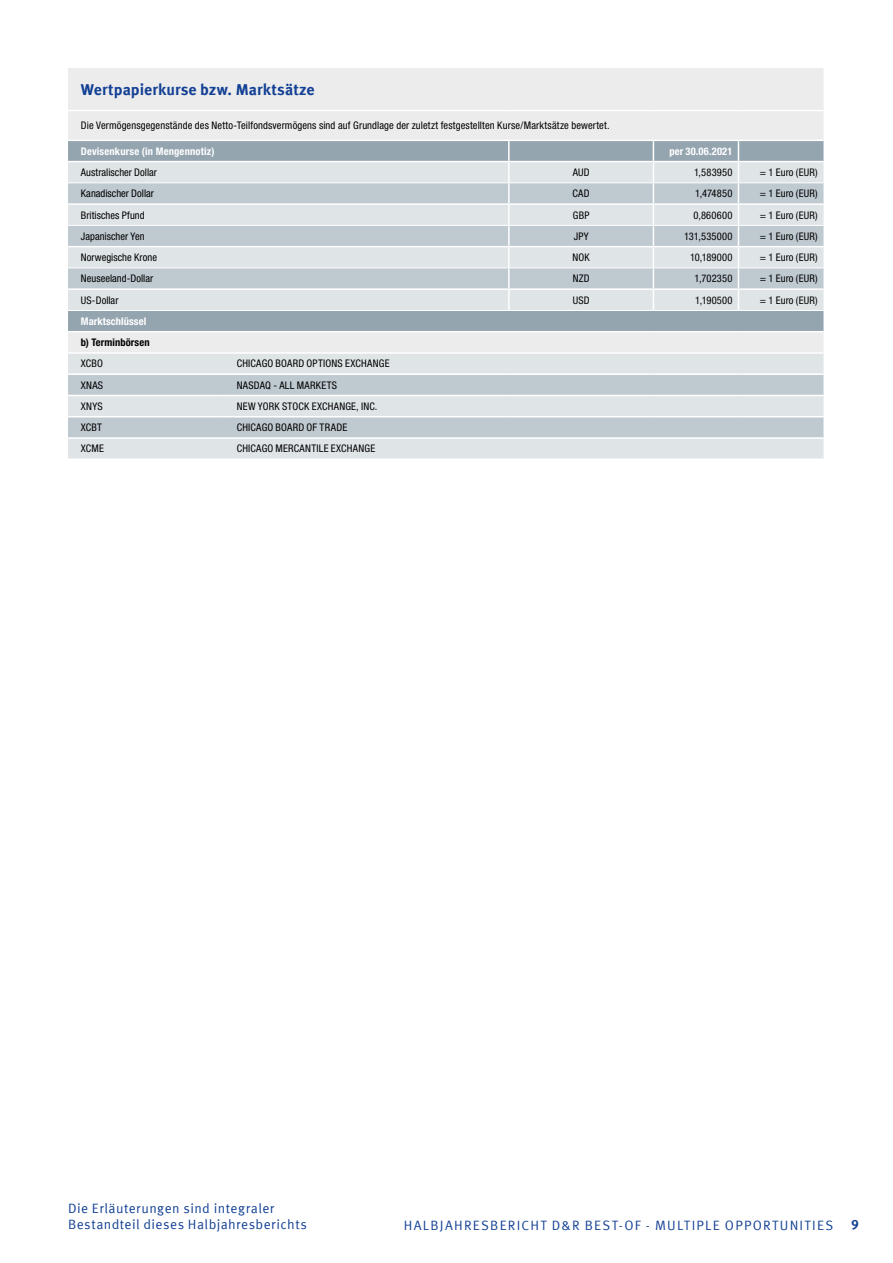
<style>
.page{position:relative;width:893px;height:1263px;background:#fff}
.page>*{position:absolute;margin:0;border:0;box-sizing:border-box;transform-origin:0 0}
.t1{font:700 15.75px "Meta Offc Pro";letter-spacing:.005em;color:#134094}
.t2{font:13.5px/16.2px "Meta Offc Pro Norm";letter-spacing:.04em;color:#134094}
.t3{font:13.5px "Meta Offc Pro Norm";letter-spacing:.095em;color:#134094}
.t4{font:700 13.5px "Meta Offc Pro";color:#134094}
.t5{font:condensed 10.5px "Helvetica Neue LTW1 G";letter-spacing:.015em;color:#000}
.t6{font:700 condensed 10.5px "Helvetica Neue LTW1 G";letter-spacing:.02em;color:#fff}
.t7{font:700 condensed 10.5px "Helvetica Neue LTW1 G";letter-spacing:.01em;color:#000}
</style>
<div class="page">
<div style="left:68px;top:68px;width:755px;height:284px;background:#ececed"></div>
<div style="left:68px;top:141px;width:755px;height:190px;background:#94a5b0"></div>
<div style="left:68px;top:162px;width:755px;height:148px;background:#dfe4e7"></div>
<svg style="left:68px;top:183px;width:755px;height:105px;background:#ccd4d9"></svg>
<div style="left:68px;top:354px;width:755px;height:104px;background:#dfe4e7"></div>
<svg style="left:68px;top:375px;width:755px;height:62px;background:#cad2d8"></svg>
<hr style="left:508px;top:141px;width:2px;height:20px;background:#fff">
<hr style="left:508px;top:162px;width:2px;height:20px;background:#fff">
<hr style="left:508px;top:183px;width:2px;height:20px;background:#fff">
<hr style="left:508px;top:205px;width:2px;height:20px;background:#fff">
<hr style="left:508px;top:226px;width:2px;height:20px;background:#fff">
<hr style="left:508px;top:247px;width:2px;height:20px;background:#fff">
<hr style="left:508px;top:268px;width:2px;height:20px;background:#fff">
<hr style="left:508px;top:290px;width:2px;height:20px;background:#fff">
<svg style="left:653px;top:141px;width:1px;height:169px"></svg>
<svg style="left:738px;top:141px;width:1px;height:169px"></svg>
<hr style="left:68px;top:110px;width:156px;height:1px;background:#fff">
<hr style="left:224px;top:110px;width:285px;height:1px;background:#fff">
<hr style="left:509px;top:110px;width:144px;height:1px;background:#fff">
<hr style="left:653px;top:110px;width:85px;height:1px;background:#fff">
<hr style="left:738px;top:110px;width:85px;height:1px;background:#fff">
<hr style="left:68px;top:140px;width:156px;height:1px;background:#fff">
<hr style="left:224px;top:140px;width:285px;height:1px;background:#fff">
<hr style="left:509px;top:140px;width:144px;height:1px;background:#fff">
<hr style="left:653px;top:140px;width:85px;height:1px;background:#fff">
<hr style="left:738px;top:140px;width:85px;height:1px;background:#fff">
<hr style="left:68px;top:331px;width:156px;height:1px;background:#fff">
<hr style="left:224px;top:331px;width:285px;height:1px;background:#fff">
<hr style="left:509px;top:331px;width:144px;height:1px;background:#fff">
<hr style="left:653px;top:331px;width:85px;height:1px;background:#fff">
<hr style="left:738px;top:331px;width:85px;height:1px;background:#fff">
<hr style="left:68px;top:373px;width:156px;height:2px;background:#fff">
<hr style="left:224px;top:373px;width:285px;height:2px;background:#fff">
<hr style="left:509px;top:373px;width:144px;height:2px;background:#fff">
<hr style="left:653px;top:373px;width:85px;height:2px;background:#fff">
<hr style="left:738px;top:373px;width:85px;height:2px;background:#fff">
<hr style="left:68px;top:395px;width:156px;height:1px;background:#fff">
<hr style="left:224px;top:395px;width:285px;height:1px;background:#fff">
<hr style="left:509px;top:395px;width:144px;height:1px;background:#fff">
<hr style="left:653px;top:395px;width:85px;height:1px;background:#fff">
<hr style="left:738px;top:395px;width:85px;height:1px;background:#fff">
<hr style="left:68px;top:416px;width:156px;height:1px;background:#fff">
<hr style="left:224px;top:416px;width:285px;height:1px;background:#fff">
<hr style="left:509px;top:416px;width:144px;height:1px;background:#fff">
<hr style="left:653px;top:416px;width:85px;height:1px;background:#fff">
<hr style="left:738px;top:416px;width:85px;height:1px;background:#fff">
<hr style="left:68px;top:437px;width:156px;height:2px;background:#fff">
<hr style="left:224px;top:437px;width:285px;height:2px;background:#fff">
<hr style="left:509px;top:437px;width:144px;height:2px;background:#fff">
<hr style="left:653px;top:437px;width:85px;height:2px;background:#fff">
<hr style="left:738px;top:437px;width:85px;height:2px;background:#fff">
<hr style="left:68px;top:161px;width:156px;height:1px;background:#fff">
<hr style="left:224px;top:161px;width:285px;height:1px;background:#fff">
<hr style="left:509px;top:161px;width:144px;height:1px;background:#fff">
<hr style="left:653px;top:161px;width:85px;height:1px;background:#fff">
<hr style="left:738px;top:161px;width:85px;height:1px;background:#fff">
<hr style="left:68px;top:203px;width:156px;height:2px;background:#fff">
<hr style="left:224px;top:203px;width:285px;height:2px;background:#fff">
<hr style="left:509px;top:203px;width:144px;height:2px;background:#fff">
<hr style="left:653px;top:203px;width:85px;height:2px;background:#fff">
<hr style="left:738px;top:203px;width:85px;height:2px;background:#fff">
<hr style="left:68px;top:246px;width:156px;height:1px;background:#fff">
<hr style="left:224px;top:246px;width:285px;height:1px;background:#fff">
<hr style="left:509px;top:246px;width:144px;height:1px;background:#fff">
<hr style="left:653px;top:246px;width:85px;height:1px;background:#fff">
<hr style="left:738px;top:246px;width:85px;height:1px;background:#fff">
<hr style="left:68px;top:288px;width:156px;height:2px;background:#fff">
<hr style="left:224px;top:288px;width:285px;height:2px;background:#fff">
<hr style="left:509px;top:288px;width:144px;height:2px;background:#fff">
<hr style="left:653px;top:288px;width:85px;height:2px;background:#fff">
<hr style="left:738px;top:288px;width:85px;height:2px;background:#fff">
<hr style="left:68px;top:182px;width:156px;height:1px;background:#fff">
<hr style="left:224px;top:182px;width:285px;height:1px;background:#fff">
<hr style="left:509px;top:182px;width:144px;height:1px;background:#fff">
<hr style="left:653px;top:182px;width:85px;height:1px;background:#fff">
<hr style="left:738px;top:182px;width:85px;height:1px;background:#fff">
<hr style="left:68px;top:225px;width:156px;height:1px;background:#fff">
<hr style="left:224px;top:225px;width:285px;height:1px;background:#fff">
<hr style="left:509px;top:225px;width:144px;height:1px;background:#fff">
<hr style="left:653px;top:225px;width:85px;height:1px;background:#fff">
<hr style="left:738px;top:225px;width:85px;height:1px;background:#fff">
<hr style="left:68px;top:267px;width:156px;height:1px;background:#fff">
<hr style="left:224px;top:267px;width:285px;height:1px;background:#fff">
<hr style="left:509px;top:267px;width:144px;height:1px;background:#fff">
<hr style="left:653px;top:267px;width:85px;height:1px;background:#fff">
<hr style="left:738px;top:267px;width:85px;height:1px;background:#fff">
<hr style="left:68px;top:310px;width:156px;height:1px;background:#fff">
<hr style="left:224px;top:310px;width:285px;height:1px;background:#fff">
<hr style="left:509px;top:310px;width:144px;height:1px;background:#fff">
<hr style="left:653px;top:310px;width:85px;height:1px;background:#fff">
<hr style="left:738px;top:310px;width:85px;height:1px;background:#fff">
<h1 class="t1" style="left:81px;top:78px;width:235px">Wertpapierkurse bzw. Marktsätze</h1>
<p class="t5" style="left:81px;top:119px;width:530px">Die Vermögensgegenstände des Netto-Teilfondsvermögens sind auf Grundlage der zuletzt festgestellten Kurse/Marktsätze bewertet.</p>
<p class="t6" style="left:81px;top:145px;width:135px">Devisenkurse (in Mengennotiz)</p>
<p class="t6" style="left:669px;top:145px;width:64px">per 30.06.2021</p>
<p class="t5" style="left:81px;top:166px;width:78px">Australischer Dollar</p>
<p class="t5" style="left:573px;top:166px;width:18px">AUD</p>
<p class="t5" style="left:694px;top:166px;width:40px">1,583950</p>
<p class="t5" style="left:760px;top:166px;width:59px">= 1 Euro (EUR)</p>
<p class="t5" style="left:81px;top:187px;width:75px">Kanadischer Dollar</p>
<p class="t5" style="left:573px;top:187px;width:19px">CAD</p>
<p class="t5" style="left:695px;top:187px;width:39px">1,474850</p>
<p class="t5" style="left:760px;top:187px;width:59px">= 1 Euro (EUR)</p>
<p class="t5" style="left:81px;top:209px;width:65px">Britisches Pfund</p>
<p class="t5" style="left:573px;top:209px;width:18px">GBP</p>
<p class="t5" style="left:693px;top:209px;width:41px">0,860600</p>
<p class="t5" style="left:760px;top:209px;width:59px">= 1 Euro (EUR)</p>
<p class="t5" style="left:81px;top:230px;width:65px">Japanischer Yen</p>
<p class="t5" style="left:574px;top:230px;width:16px">JPY</p>
<p class="t5" style="left:684px;top:230px;width:50px">131,535000</p>
<p class="t5" style="left:760px;top:230px;width:59px">= 1 Euro (EUR)</p>
<p class="t5" style="left:81px;top:251px;width:78px">Norwegische Krone</p>
<p class="t5" style="left:572px;top:251px;width:19px">NOK</p>
<p class="t5" style="left:690px;top:251px;width:44px">10,189000</p>
<p class="t5" style="left:760px;top:251px;width:59px">= 1 Euro (EUR)</p>
<p class="t5" style="left:81px;top:272px;width:74px">Neuseeland-Dollar</p>
<p class="t5" style="left:573px;top:272px;width:18px">NZD</p>
<p class="t5" style="left:694px;top:272px;width:39px">1,702350</p>
<p class="t5" style="left:760px;top:272px;width:59px">= 1 Euro (EUR)</p>
<p class="t5" style="left:81px;top:294px;width:39px">US-Dollar</p>
<p class="t5" style="left:573px;top:294px;width:18px">USD</p>
<p class="t5" style="left:695px;top:294px;width:39px">1,190500</p>
<p class="t5" style="left:760px;top:294px;width:59px">= 1 Euro (EUR)</p>
<p class="t6" style="left:81px;top:315px;width:67px">Marktschlüssel</p>
<p class="t7" style="left:81px;top:336px;width:70px">b) Terminbörsen</p>
<p class="t5" style="left:81px;top:357px;width:24px">XCBO</p>
<p class="t5" style="left:237px;top:357px;width:154px">CHICAGO BOARD OPTIONS EXCHANGE</p>
<p class="t5" style="left:81px;top:379px;width:24px">XNAS</p>
<p class="t5" style="left:237px;top:379px;width:102px">NASDAQ - ALL MARKETS</p>
<p class="t5" style="left:81px;top:400px;width:23px">XNYS</p>
<p class="t5" style="left:237px;top:400px;width:142px">NEW YORK STOCK EXCHANGE, INC.</p>
<p class="t5" style="left:81px;top:421px;width:23px">XCBT</p>
<p class="t5" style="left:237px;top:421px;width:112px">CHICAGO BOARD OF TRADE</p>
<p class="t5" style="left:81px;top:442px;width:25px">XCME</p>
<p class="t5" style="left:237px;top:442px;width:140px">CHICAGO MERCANTILE EXCHANGE</p>
<p class="t2" style="left:68px;top:1199px;width:240px">Die Erläuterungen sind integraler<br>Bestandteil dieses Halbjahresberichts</p>
<p class="t3" style="left:404px;top:1215px;width:199px">HALBJAHRESBERICHT D&amp;R Best</p>
<p class="t2" style="left:619px;top:1216px;width:66px">-of - Multiple</p>
<p class="t2" style="left:725px;top:1216px;width:20px">Opport</p>
<p class="t2" style="left:780px;top:1216px;width:28px">unities</p>
<p class="t4" style="left:851px;top:1214px;width:9px">9</p>
</div>
